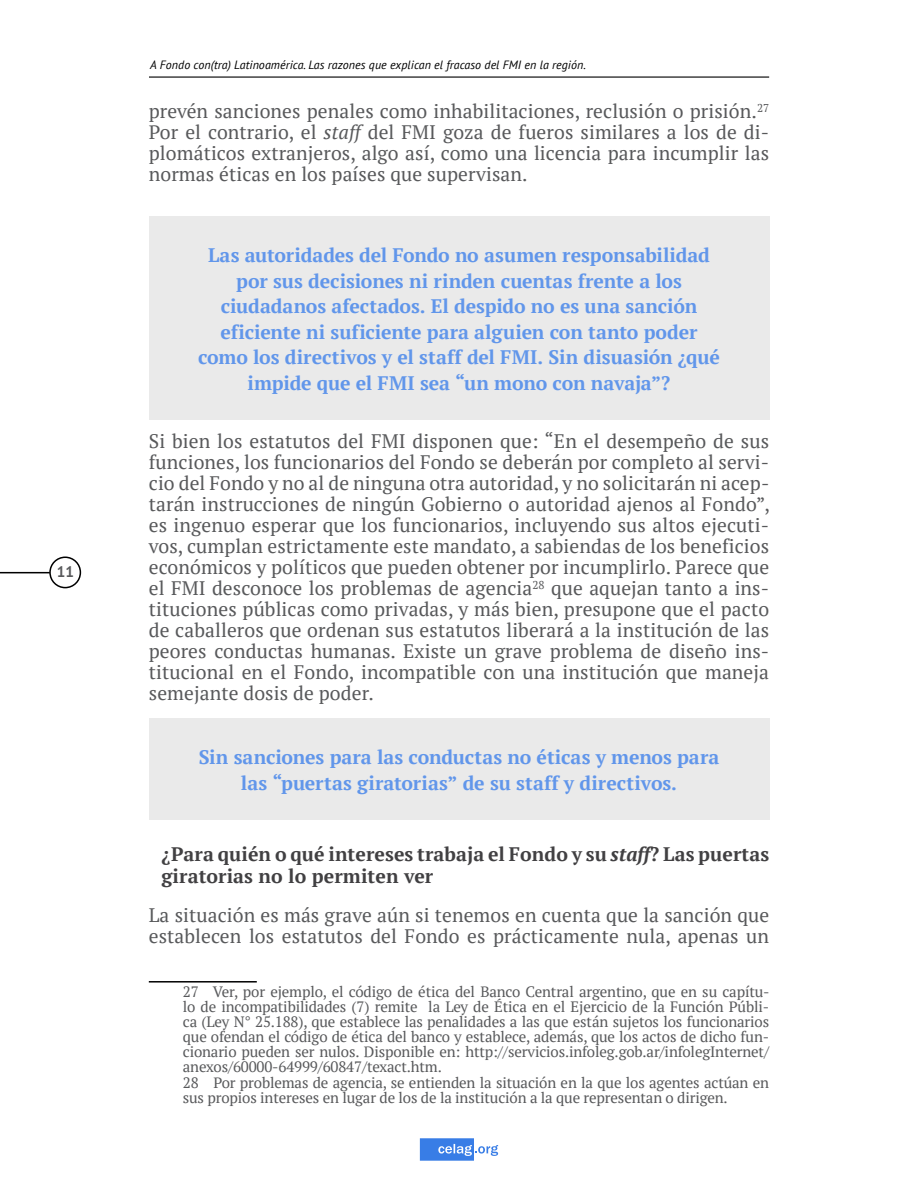
<style>
.page{position:relative;width:918px;height:1188px;background:#fff}
.page>*{position:absolute;margin:0;border:0;box-sizing:border-box;transform-origin:0 0}
.t1{font:19.5px/21px "PT Serif";letter-spacing:.005em;color:#58595b;text-align:justify}
.t2{font:700 19.5px/25.5px "PT Serif";letter-spacing:-.005em;color:#6196ea;text-align:center}
.t3{font:700 19.5px/22.5px "PT Serif";letter-spacing:.005em;color:#414042}
.t4{font:700 15.15px "PT Sans";color:#58595b}
.t5{font:15px/15.1px "PT Serif";letter-spacing:-.01em;color:#58595b}
.t6{font:italic 12px "PT Sans";letter-spacing:.005em;color:#000}
.s1{font-style:italic}
</style>
<div class="page">
<hr style="left:149px;top:76px;width:620px;height:2px;background:#000">
<hr style="left:0;top:572px;width:50px;height:1px;background:#000">
<div style="left:49px;top:557px;width:32px;height:31px;border:2px solid #000;border-radius:50%"></div>
<svg style="left:420px;top:1138px;width:78px;height:23px"></svg>
<div style="left:149px;top:216px;width:620px;height:203px;background:#eaeaea"></div>
<div style="left:149px;top:719px;width:620px;height:101px;background:#eaeaea"></div>
<hr style="left:149px;top:981px;width:108px;height:2px;background:#000">
<p class="t4" style="left:57px;top:562px;width:19px">11</p>
<p class="t6" style="left:150px;top:57px;width:437px">A Fondo con(tra) Latinoamérica. Las razones que explican el fracaso del FMI en la región.</p>
<p class="t1" style="left:149px;top:100px;width:622px">prevén sanciones penales como inhabilitaciones, reclusión o prisión.<sup>27<br></sup>Por el contrario, el <span class="s1">staff</span> del FMI goza de fueros similares a los de di&shy;plomáticos extranjeros, algo así, como una licencia para incumplir las normas éticas en los países que supervisan.</p>
<p class="t2" style="left:198px;top:242px;width:523px">Las autoridades del Fondo no asumen responsabilidad por sus decisiones ni rinden cuentas frente a los ciudadanos afectados. El despido no es una sanción eficiente ni suficiente para alguien con tanto poder como los directivos y el staff del FMI. Sin disuasión ¿qué impide que el FMI sea “un mono con navaja”?</p>
<p class="t1" style="left:149px;top:430px;width:623px">Si bien los estatutos del FMI disponen que: “En el desempeño de sus funciones, los funcionarios del Fondo se deberán por completo al servi&shy;cio del Fondo y no al de ninguna otra autoridad, y no solicitarán ni acep&shy;tarán instrucciones de ningún Gobierno o autoridad ajenos al Fondo”, es ingenuo esperar que los funcionarios, incluyendo sus altos ejecuti&shy;vos, cumplan estrictamente este mandato, a sabiendas de los beneficios económicos y políticos que pueden obtener por incumplirlo. Parece que el FMI desconoce los problemas de agencia<sup>28</sup> que aquejan tanto a ins&shy;tituciones públicas como privadas, y más bien, presupone que el pacto de caballeros que ordenan sus estatutos liberará a la institución de las peores conductas humanas. Existe un grave problema de diseño ins&shy;titucional en el Fondo, incompatible con una institución que maneja semejante dosis de poder.</p>
<p class="t2" style="left:199px;top:745px;width:522px">Sin sanciones para las conductas no éticas y menos para las “puertas giratorias” de su staff y directivos.</p>
<p class="t3" style="left:162px;top:842px;width:609px">¿Para quién o qué intereses trabaja el Fondo y su <span class="s1">staff</span>? Las puertas giratorias no lo permiten ver</p>
<p class="t1" style="left:149px;top:904px;width:622px">La situación es más grave aún si tenemos en cuenta que la sanción que establecen los estatutos del Fondo es prácticamente nula, apenas un</p>
<p class="t5" style="left:183px;top:984px;width:588px">27 Ver, por ejemplo, el código de ética del Banco Central argentino, que en su capítu&shy;lo de incompatibilidades (7) remite la Ley de Ética en el Ejercicio de la Función Públi&shy;ca (Ley N° 25.188), que establece las penalidades a las que están sujetos los funcionarios que ofendan el código de ética del banco y establece, además, que los actos de dicho fun&shy;cionario pueden ser nulos. Disponible en: http://servicios.infoleg.gob.ar/infolegInternet/ anexos/60000-64999/60847/texact.htm.<br>28 Por problemas de agencia, se entienden la situación en la que los agentes actúan en sus propios intereses en lugar de los de la institución a la que representan o dirigen.</p>
</div>
